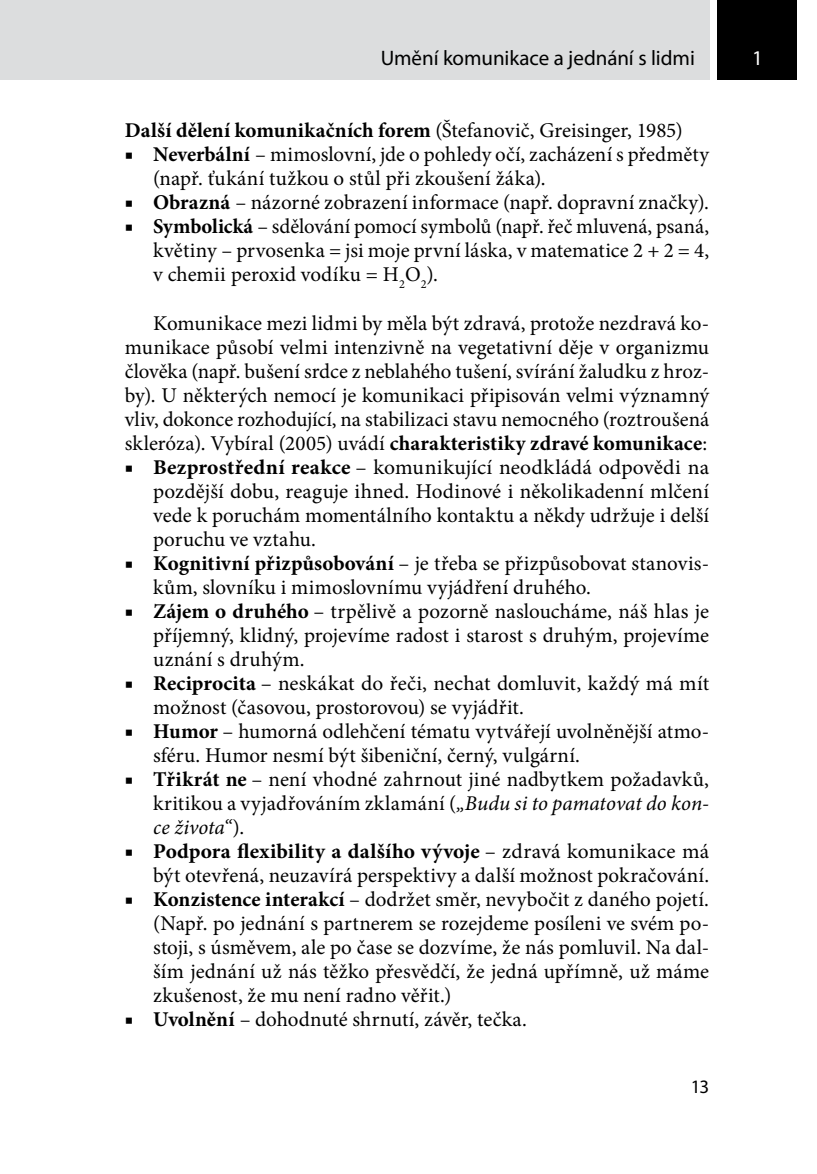
<style>
.page{position:relative;width:817px;height:1174px;background:#fff}
.page>*{position:absolute;margin:0;border:0;box-sizing:border-box;transform-origin:0 0}
.text_1_nad{font:21px/24px "Minion Pro";letter-spacing:.005em;color:#000;text-align:justify}
.nadpisek{font:700 21px "Minion Pro";letter-spacing:.005em;color:#000}
.t1{font:21px "Myriad Pro";letter-spacing:-.005em;color:#000}
.t2{font:21px "Myriad Pro";color:#fff}
.t3{font:19px "Myriad Pro";color:#000}
.s1{font-weight:400}
.s2{font-weight:700}
.s3{font-style:italic}
</style>
<div class="page">
<div style="left:717px;top:0;width:80px;height:79px;background:#000"></div>
<div style="left:0;top:0;width:709px;height:79px;background:#dcddde"></div>
<p class="t1" style="left:380px;top:45px;width:316px">Umění komunikace a jednání s lidmi</p>
<p class="nadpisek" style="left:125px;top:116px;width:559px">Další dělení komunikačních forem <span class="s1">(Štefanovič, Greisinger, 1985)</span></p>
<p class="text_1_nad" style="left:153px;top:143px;width:557px;text-indent:-28px">■ <span class="s2">Neverbální</span> – mimoslovní, jde o pohledy očí, zacházení s předměty (např. ťukání tužkou o stůl při zkoušení žáka).</p>
<p class="text_1_nad" style="left:125px;top:191px;width:585px">■ <span class="s2">Obrazná</span> – názorné zobrazení informace (např. dopravní značky).</p>
<p class="text_1_nad" style="left:153px;top:215px;width:557px;text-indent:-28px">■ <span class="s2">Symbolická</span> – sdělování pomocí symbolů (např. řeč mluvená, psaná, květiny – prvosenka = jsi moje první láska, v matematice 2 + 2 = 4, v chemii peroxid vodíku = H<sub>2</sub>O<sub>2</sub>).</p>
<p class="text_1_nad" style="left:125px;top:311px;width:585px;text-indent:28px">Komunikace mezi lidmi by měla být zdravá, protože nezdravá ko&shy;munikace působí velmi intenzivně na vegetativní děje v organizmu člověka (např. bušení srdce z neblahého tušení, svírání žaludku z hroz&shy;by). U některých nemocí je komunikaci připisován velmi významný vliv, dokonce rozhodující, na stabilizaci stavu nemocného (roztroušená skleróza). Vybíral (2005) uvádí <span class="s2">charakteristiky zdravé komunikace</span>:</p>
<p class="text_1_nad" style="left:153px;top:455px;width:557px;text-indent:-28px">■ <span class="s2">Bezprostřední reakce</span> – komunikující neodkládá odpovědi na pozdější dobu, reaguje ihned. Hodinové i několikadenní mlčení vede k poruchám momentálního kontaktu a někdy udržuje i delší poruchu ve vztahu.</p>
<p class="text_1_nad" style="left:153px;top:551px;width:557px;text-indent:-28px">■ <span class="s2">Kognitivní přizpůsobování</span> – je třeba se přizpůsobovat stanovis&shy;kům, slovníku i mimoslovnímu vyjádření druhého.</p>
<p class="text_1_nad" style="left:153px;top:599px;width:557px;text-indent:-28px">■ <span class="s2">Zájem o druhého</span> – trpělivě a pozorně nasloucháme, náš hlas je příjemný, klidný, projevíme radost i starost s druhým, projevíme uznání s druhým.</p>
<p class="text_1_nad" style="left:153px;top:671px;width:557px;text-indent:-28px">■ <span class="s2">Reciprocita</span> – neskákat do řeči, nechat domluvit, každý má mít možnost (časovou, prostorovou) se vyjádřit.</p>
<p class="text_1_nad" style="left:153px;top:719px;width:557px;text-indent:-28px">■ <span class="s2">Humor</span> – humorná odlehčení tématu vytvářejí uvolněnější atmo&shy;sféru. Humor nesmí být šibeniční, černý, vulgární.</p>
<p class="text_1_nad" style="left:153px;top:767px;width:557px;text-indent:-28px">■ <span class="s2">Třikrát ne</span> – není vhodné zahrnout jiné nadbytkem požadavků, kritikou a vyjadřováním zklamání (<span class="s3">„Budu si to pamatovat do kon&shy;ce života“</span>).</p>
<p class="text_1_nad" style="left:125px;top:839px;width:585px;text-align:right">■ <span class="s2">Podpora flexibility a dalšího vývoje</span> – zdravá komunikace má být otevřená, neuzavírá perspektivy a další možnost pokračování.</p>
<p class="text_1_nad" style="left:153px;top:887px;width:557px;text-indent:-28px">■ <span class="s2">Konzistence interakcí</span> – dodržet směr, nevybočit z daného pojetí. (Např. po jednání s partnerem se rozejdeme posíleni ve svém po&shy;stoji, s úsměvem, ale po čase se dozvíme, že nás pomluvil. Na dal&shy;ším jednání už nás těžko přesvědčí, že jedná upřímně, už máme zkušenost, že mu není radno věřit.)</p>
<p class="text_1_nad" style="left:125px;top:1007px;width:403px">■ <span class="s2">Uvolnění</span> – dohodnuté shrnutí, závěr, tečka.</p>
<p class="t3" style="left:690px;top:1074px;width:20px">13</p>
<p class="t2" style="left:751px;top:45px;width:12px">1</p>
</div>
